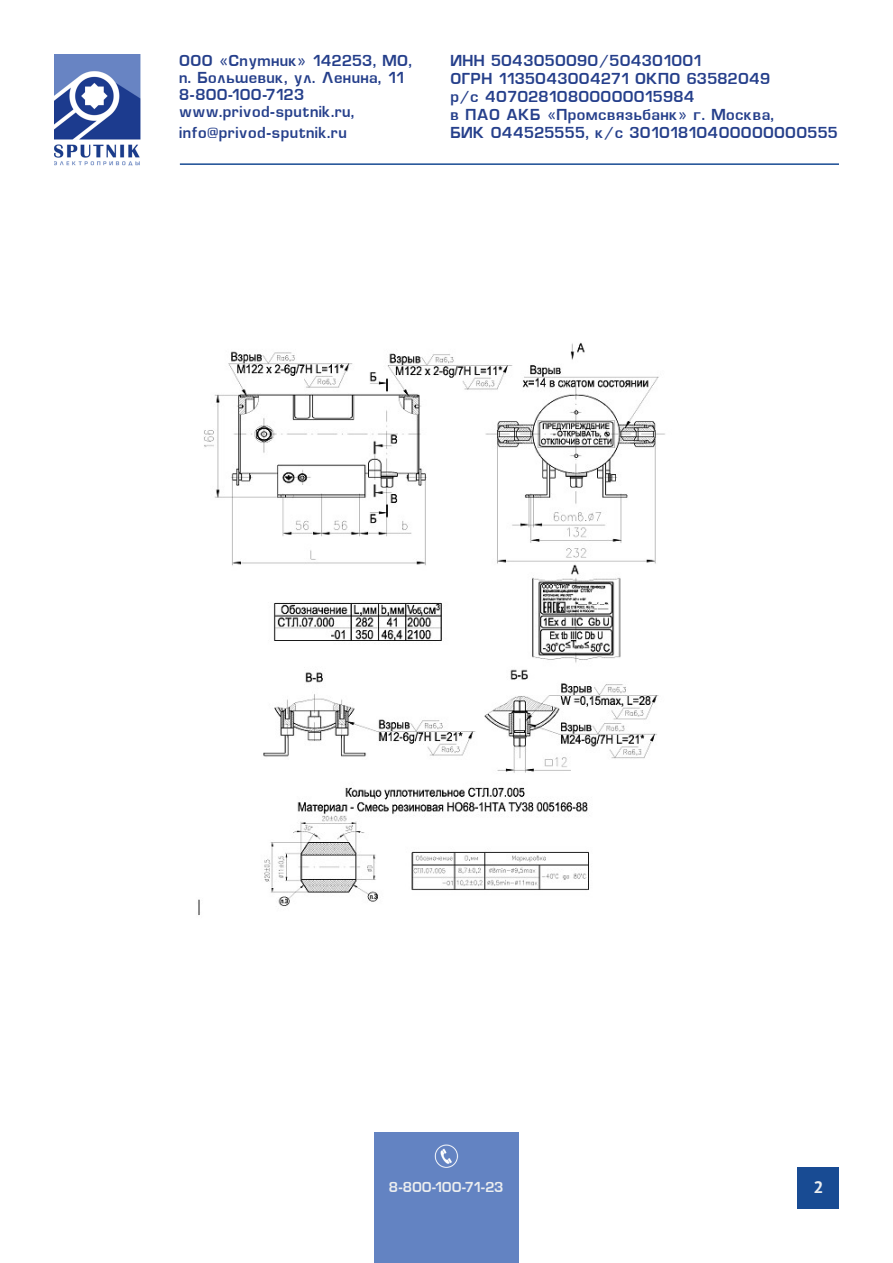
<style>
.page{position:relative;width:893px;height:1263px;background:#fff}
.page>*{position:absolute;margin:0;border:0;box-sizing:border-box;transform-origin:0 0}
.t1{font:16.5px "EUROSTYLECYR";letter-spacing:.1em;color:#253f8b}
.t2{font:700 16.5px "PT Sans Caption";color:#eceeef}
.t3{font:15px "EUROSTYLECYR";letter-spacing:.08em;color:#eceeef}
.s1{font-family:"PT Sans"}
</style>
<div class="page">
<img style="left:54px;top:54px;width:86px;height:112px">
<div style="left:798px;top:1168px;width:41px;height:41px;background:#184b93"></div>
<div style="left:374px;top:1132px;width:144px;height:131px;background:#6383c2"></div>
<img style="left:434px;top:1145px;width:24px;height:23px">
<hr style="left:180px;top:163px;width:659px;height:2px;background:#184b93">
<img style="left:198px;top:342px;width:467px;height:573px">
<p class="t1" style="left:180px;top:52px;width:233px">ООО <span class="s1">«</span>Спутник<span class="s1">»</span> 142253, МО,</p>
<p class="t1" style="left:180px;top:70px;width:225px">п. Большевик, ул. Ленина, 11</p>
<p class="t1" style="left:180px;top:87px;width:125px">8-800-100-7123</p>
<p class="t1" style="left:180px;top:104px;width:175px">www.privod-sputnik.ru,</p>
<p class="t1" style="left:180px;top:125px;width:168px">info@privod-sputnik.ru</p>
<p class="t1" style="left:451px;top:52px;width:251px">ИНН 5043050090/504301001</p>
<p class="t1" style="left:451px;top:70px;width:320px">ОГРН 1135043004271 ОКПО 63582049</p>
<p class="t1" style="left:451px;top:88px;width:244px">р/с 40702810800000015984</p>
<p class="t1" style="left:451px;top:106px;width:324px">в ПАО АКБ <span class="s1">«</span>Промсвязьбанк<span class="s1">»</span> г. Москва,</p>
<p class="t1" style="left:451px;top:124px;width:387px">БИК 044525555, к/с 30101810400000000555</p>
<p class="t3" style="left:390px;top:1180px;width:115px">8-800-100-71-23</p>
<p class="t2" style="left:813px;top:1176px;width:12px">2</p>
</div>
